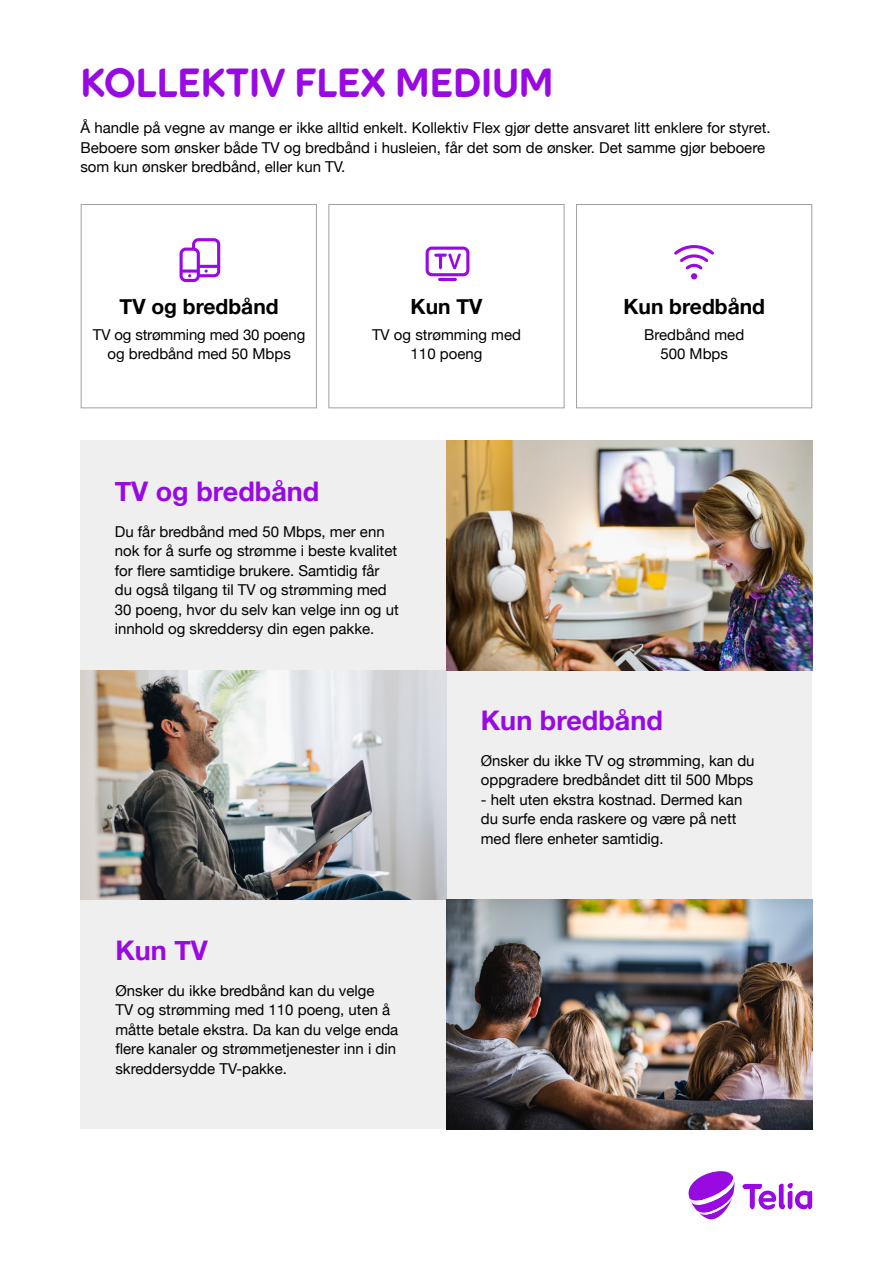
<style>
.page{position:relative;width:893px;height:1263px;background:#fff}
.page>*{position:absolute;margin:0;border:0;box-sizing:border-box;transform-origin:0 0}
.t1{font:40.5px "Pebble";color:#990ae3}
.t2{font:700 27px "Helvetica Neue";color:#990ae3}
.t3{font:700 21px "Helvetica Neue";color:#000}
.t4{font:15px/19.5px "Helvetica Neue";color:#000}
</style>
<div class="page">
<svg style="left:742px;top:1183px;width:70px;height:26px"></svg>
<svg style="left:689px;top:1171px;width:45px;height:48px"></svg>
<div style="left:81px;top:440px;width:731px;height:689px;background:#efefef"></div>
<div style="left:81px;top:204px;width:236px;height:204px;border:1px solid #a0a0a0"></div>
<div style="left:328px;top:204px;width:236px;height:204px;border:1px solid #a0a0a0"></div>
<div style="left:576px;top:204px;width:236px;height:204px;border:1px solid #a0a0a0"></div>
<svg style="left:180px;top:238px;width:40px;height:44px"></svg>
<svg style="left:426px;top:247px;width:43px;height:34px"></svg>
<svg style="left:674px;top:245px;width:40px;height:34px"></svg>
<img style="left:81px;top:670px;width:366px;height:230px">
<img style="left:447px;top:440px;width:365px;height:230px">
<img style="left:447px;top:900px;width:365px;height:229px">
<h1 class="t1" style="left:80px;top:57px;width:475px">KOLLEKTIV FLEX MEDIUM</h1>
<p class="t4" style="left:80px;top:119px;width:692px">Å handle på vegne av mange er ikke alltid enkelt. Kollektiv Flex gjør dette ansvaret litt enklere for styret.<br>Beboere som ønsker både TV og bredbånd i husleien, får det som de ønsker. Det samme gjør beboere som kun ønsker bredbånd, eller kun TV.</p>
<h3 class="t3" style="left:120px;top:290px;width:161px">TV og bredbånd</h3>
<h3 class="t3" style="left:410px;top:290px;width:73px">Kun TV</h3>
<h3 class="t3" style="left:623px;top:290px;width:143px">Kun bredbånd</h3>
<p class="t4" style="left:93px;top:326px;width:214px;text-align:center">TV og strømming med 30 poeng og bredbånd med 50 Mbps</p>
<p class="t4" style="left:372px;top:326px;width:150px;text-align:center">TV og strømming med<br>110 poeng</p>
<p class="t4" style="left:644px;top:326px;width:102px;text-align:center">Bredbånd med<br>500 Mbps</p>
<h2 class="t2" style="left:115px;top:470px;width:206px">TV og bredbånd</h2>
<p class="t4" style="left:115px;top:523px;width:285px">Du får bredbånd med 50 Mbps, mer enn nok for å surfe og strømme i beste kvalitet for flere samtidige brukere. Samtidig får du også tilgang til TV og strømming med 30 poeng, hvor du selv kan velge inn og ut innhold og skreddersy din egen pakke.</p>
<h2 class="t2" style="left:115px;top:929px;width:94px">Kun TV</h2>
<p class="t4" style="left:115px;top:981px;width:284px">Ønsker du ikke bredbånd kan du velge<br>TV og strømming med 110 poeng, uten å måtte betale ekstra. Da kan du velge enda flere kanaler og strømmetjenester inn i din skreddersydde TV-pakke.</p>
<h2 class="t2" style="left:481px;top:700px;width:184px">Kun bredbånd</h2>
<p class="t4" style="left:481px;top:752px;width:275px">Ønsker du ikke TV og strømming, kan du oppgradere bredbåndet ditt til 500 Mbps</p>
<p class="t4" style="left:481px;top:791px;width:263px">- helt uten ekstra kostnad. Dermed kan du surfe enda raskere og være på nett med flere enheter samtidig.</p>
</div>
